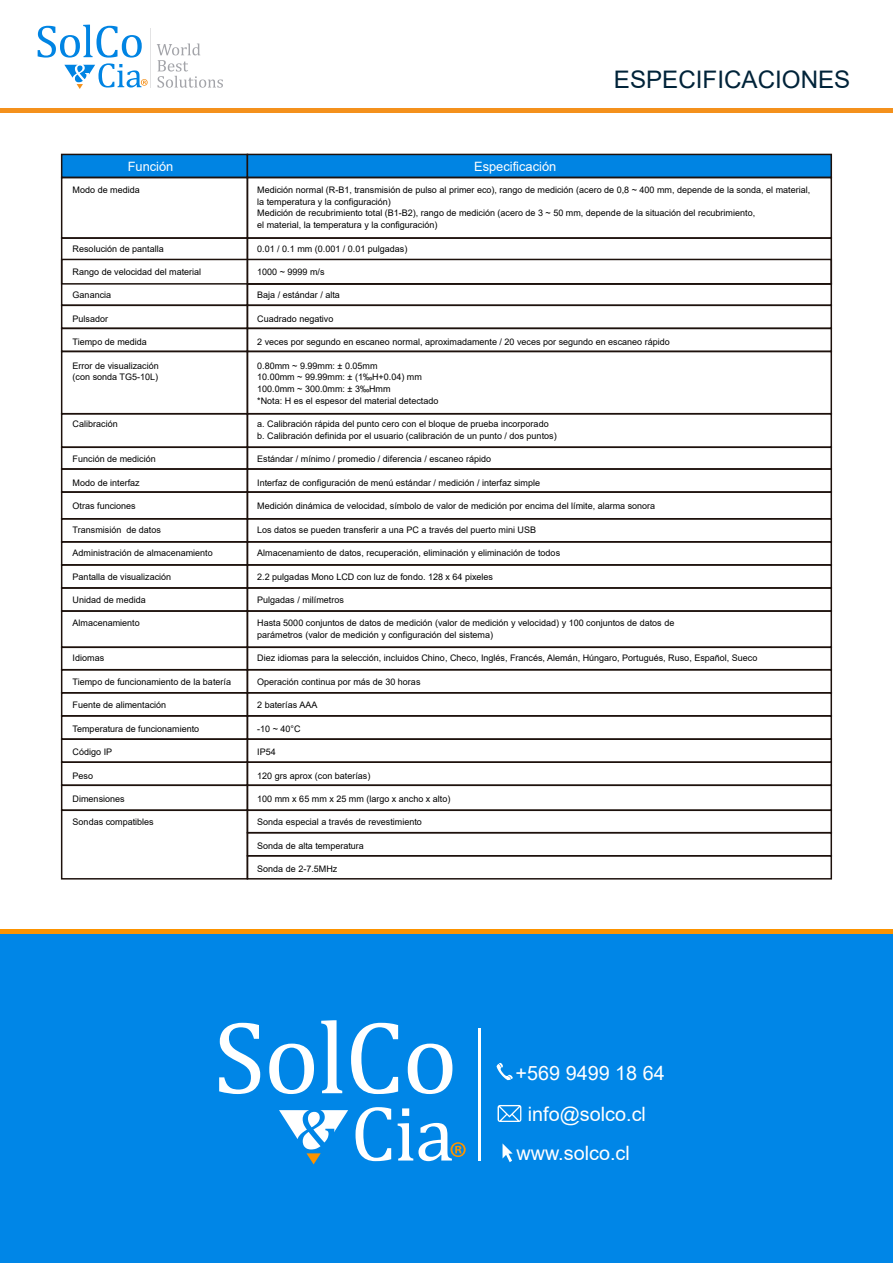
<style>
.page{position:relative;width:893px;height:1263px;background:#fff}
.page>*{position:absolute;margin:0;border:0;box-sizing:border-box;transform-origin:0 0}
.t1{font:24.15px "Arial";color:#002339}
.t2{font:19.8px/41.1px "Arial";color:#fff;text-align:center}
.t3{font:12.9px "Arial";color:#fff}
.t4{font:9px/11.7px "Arial";color:#000}
</style>
<div class="page">
<hr style="left:150px;top:28px;width:1px;height:59px;background:#e3e3e4">
<svg style="left:157px;top:44px;width:66px;height:44px"></svg>
<svg style="left:38px;top:25px;width:110px;height:64px"></svg>
<hr style="left:0;top:108px;width:893px;height:4px;background:#f4911c">
<div style="left:0;top:930px;width:893px;height:333px;background:#0086e7"></div>
<hr style="left:0;top:930px;width:893px;height:4px;background:#fc9300">
<svg style="left:496px;top:1063px;width:17px;height:17px"></svg>
<svg style="left:498px;top:1105px;width:23px;height:17px"></svg>
<svg style="left:503px;top:1144px;width:10px;height:18px"></svg>
<hr style="left:478px;top:1028px;width:2px;height:132px;background:#fff">
<svg style="left:219px;top:1023px;width:41px;height:71px"></svg>
<svg style="left:269px;top:1043px;width:45px;height:51px"></svg>
<svg style="left:321px;top:1020px;width:21px;height:73px"></svg>
<svg style="left:351px;top:1023px;width:47px;height:71px"></svg>
<svg style="left:408px;top:1043px;width:44px;height:51px"></svg>
<svg style="left:355px;top:1107px;width:36px;height:54px"></svg>
<svg style="left:279px;top:1110px;width:69px;height:54px"></svg>
<svg style="left:398px;top:1108px;width:68px;height:53px"></svg>
<div style="left:61px;top:154px;width:187px;height:24px;background:#0084e3;border:2px solid #1d110c"></div>
<div style="left:247px;top:154px;width:585px;height:24px;background:#0084e3;border:2px solid #1d110c"></div>
<div style="left:61px;top:177px;width:187px;height:62px;border:2px solid #1d110c"></div>
<div style="left:247px;top:177px;width:585px;height:62px;border:2px solid #1d110c"></div>
<div style="left:61px;top:237px;width:187px;height:69px;border:2px solid #1d110c"></div>
<div style="left:247px;top:237px;width:585px;height:48px;border:2px solid #1d110c"></div>
<div style="left:61px;top:305px;width:187px;height:24px;border:2px solid #1d110c"></div>
<div style="left:247px;top:305px;width:585px;height:24px;border:2px solid #1d110c"></div>
<div style="left:61px;top:328px;width:187px;height:24px;border:2px solid #1d110c"></div>
<div style="left:247px;top:328px;width:585px;height:24px;border:2px solid #1d110c"></div>
<div style="left:61px;top:351px;width:187px;height:63px;border:2px solid #1d110c"></div>
<div style="left:247px;top:351px;width:585px;height:63px;border:2px solid #1d110c"></div>
<div style="left:61px;top:413px;width:187px;height:35px;border:2px solid #1d110c"></div>
<div style="left:247px;top:413px;width:585px;height:35px;border:2px solid #1d110c"></div>
<div style="left:61px;top:446px;width:187px;height:24px;border:2px solid #1d110c"></div>
<div style="left:247px;top:446px;width:585px;height:24px;border:2px solid #1d110c"></div>
<div style="left:61px;top:468px;width:187px;height:25px;border:2px solid #1d110c"></div>
<div style="left:247px;top:468px;width:585px;height:25px;border:2px solid #1d110c"></div>
<div style="left:61px;top:491px;width:187px;height:28px;border:2px solid #1d110c"></div>
<div style="left:247px;top:491px;width:585px;height:28px;border:2px solid #1d110c"></div>
<div style="left:61px;top:518px;width:187px;height:25px;border:2px solid #1d110c"></div>
<div style="left:247px;top:518px;width:585px;height:25px;border:2px solid #1d110c"></div>
<div style="left:61px;top:541px;width:187px;height:25px;border:2px solid #1d110c"></div>
<div style="left:247px;top:541px;width:585px;height:25px;border:2px solid #1d110c"></div>
<div style="left:61px;top:564px;width:187px;height:25px;border:2px solid #1d110c"></div>
<div style="left:247px;top:564px;width:585px;height:25px;border:2px solid #1d110c"></div>
<div style="left:61px;top:587px;width:187px;height:25px;border:2px solid #1d110c"></div>
<div style="left:247px;top:587px;width:585px;height:25px;border:2px solid #1d110c"></div>
<div style="left:61px;top:610px;width:187px;height:38px;border:2px solid #1d110c"></div>
<div style="left:247px;top:610px;width:585px;height:38px;border:2px solid #1d110c"></div>
<div style="left:61px;top:646px;width:187px;height:24px;border:2px solid #1d110c"></div>
<div style="left:247px;top:646px;width:585px;height:24px;border:2px solid #1d110c"></div>
<div style="left:61px;top:669px;width:187px;height:24px;border:2px solid #1d110c"></div>
<div style="left:247px;top:669px;width:585px;height:24px;border:2px solid #1d110c"></div>
<div style="left:61px;top:692px;width:187px;height:24px;border:2px solid #1d110c"></div>
<div style="left:247px;top:692px;width:585px;height:24px;border:2px solid #1d110c"></div>
<div style="left:61px;top:715px;width:187px;height:25px;border:2px solid #1d110c"></div>
<div style="left:247px;top:715px;width:585px;height:25px;border:2px solid #1d110c"></div>
<div style="left:61px;top:738px;width:187px;height:25px;border:2px solid #1d110c"></div>
<div style="left:247px;top:738px;width:585px;height:25px;border:2px solid #1d110c"></div>
<div style="left:61px;top:761px;width:187px;height:25px;border:2px solid #1d110c"></div>
<div style="left:247px;top:761px;width:585px;height:25px;border:2px solid #1d110c"></div>
<div style="left:61px;top:784px;width:187px;height:27px;border:2px solid #1d110c"></div>
<div style="left:247px;top:784px;width:585px;height:27px;border:2px solid #1d110c"></div>
<div style="left:61px;top:809px;width:187px;height:70px;border:2px solid #1d110c"></div>
<div style="left:247px;top:809px;width:585px;height:24px;border:2px solid #1d110c"></div>
<div style="left:247px;top:832px;width:585px;height:24px;border:2px solid #1d110c"></div>
<div style="left:247px;top:855px;width:585px;height:24px;border:2px solid #1d110c"></div>
<div style="left:61px;top:259px;width:771px;height:26px;border:2px solid #1d110c"></div>
<h1 class="t1" style="left:614px;top:63px;width:238px">ESPECIFICACIONES</h1>
<h3 class="t3" style="left:128px;top:158px;width:47px">Función</h3>
<h3 class="t3" style="left:474px;top:158px;width:84px">Especificación</h3>
<p class="t4" style="left:73px;top:184px;width:69px">Modo de medida</p>
<p class="t4" style="left:257px;top:184px;width:554px">Medición normal (R-B1, transmisión de pulso al primer eco), rango de medición (acero de 0,8 ~ 400 mm, depende de la sonda, el material, la temperatura y la configuración)<br>Medición de recubrimiento total (B1-B2), rango de medición (acero de 3 ~ 50 mm, depende de la situación del recubrimiento,<br>el material, la temperatura y la configuración)</p>
<p class="t4" style="left:257px;top:243px;width:152px">0.01 / 0.1 mm (0.001 / 0.01 pulgadas)</p>
<p class="t4" style="left:257px;top:266px;width:69px">1000 ~ 9999 m/s</p>
<p class="t4" style="left:257px;top:289px;width:84px">Baja / estándar / alta</p>
<p class="t4" style="left:257px;top:313px;width:78px">Cuadrado negativo</p>
<p class="t4" style="left:257px;top:336px;width:414px">2 veces por segundo en escaneo normal, aproximadamente / 20 veces por segundo en escaneo rápido</p>
<p class="t4" style="left:257px;top:360px;width:183px">0.80mm ~ 9.99mm: ± 0.05mm<br>10.00mm ~ 99.99mm: ± (1‰H+0.04) mm<br>100.0mm ~ 300.0mm: ± 3‰Hmm<br>*Nota: H es el espesor del material detectado</p>
<p class="t4" style="left:257px;top:418px;width:301px">a. Calibración rápida del punto cero con el bloque de prueba incorporado b. Calibración definida por el usuario (calibración de un punto / dos puntos)</p>
<p class="t4" style="left:257px;top:453px;width:235px">Estándar / mínimo / promedio / diferencia / escaneo rápido</p>
<p class="t4" style="left:257px;top:477px;width:284px">Interfaz de configuración de menú estándar / medición / interfaz simple</p>
<p class="t4" style="left:257px;top:500px;width:399px">Medición dinámica de velocidad, símbolo de valor de medición por encima del límite, alarma sonora</p>
<p class="t4" style="left:257px;top:524px;width:280px">Los datos se pueden transferir a una PC a través del puerto mini USB</p>
<p class="t4" style="left:257px;top:547px;width:304px">Almacenamiento de datos, recuperación, eliminación y eliminación de todos</p>
<p class="t4" style="left:257px;top:570px;width:237px">2.2 pulgadas Mono LCD con luz de fondo. 128 x 64 pixeles</p>
<p class="t4" style="left:257px;top:594px;width:88px">Pulgadas / milímetros</p>
<p class="t4" style="left:257px;top:617px;width:419px">Hasta 5000 conjuntos de datos de medición (valor de medición y velocidad) y 100 conjuntos de datos de parámetros (valor de medición y configuración del sistema)</p>
<p class="t4" style="left:257px;top:652px;width:502px">Diez idiomas para la selección, incluidos Chino, Checo, Inglés, Francés, Alemán, Húngaro, Portugués, Ruso, Español, Sueco</p>
<p class="t4" style="left:257px;top:676px;width:165px">Operación continua por más de 30 horas</p>
<p class="t4" style="left:257px;top:699px;width:62px">2 baterías AAA</p>
<p class="t4" style="left:257px;top:723px;width:45px">-10 ~ 40°C</p>
<p class="t4" style="left:257px;top:746px;width:20px">IP54</p>
<p class="t4" style="left:257px;top:769px;width:115px">120 grs aprox (con baterías)</p>
<p class="t4" style="left:257px;top:793px;width:195px">100 mm x 65 mm x 25 mm (largo x ancho x alto)</p>
<p class="t4" style="left:257px;top:816px;width:166px">Sonda especial a través de revestimiento</p>
<p class="t4" style="left:257px;top:840px;width:108px">Sonda de alta temperatura</p>
<p class="t4" style="left:257px;top:863px;width:82px">Sonda de 2-7.5MHz</p>
<p class="t4" style="left:73px;top:243px;width:93px">Resolución de pantalla</p>
<p class="t4" style="left:73px;top:266px;width:130px">Rango de velocidad del material</p>
<p class="t4" style="left:73px;top:289px;width:40px">Ganancia</p>
<p class="t4" style="left:73px;top:313px;width:37px">Pulsador</p>
<p class="t4" style="left:73px;top:336px;width:76px">Tiempo de medida</p>
<p class="t4" style="left:73px;top:360px;width:88px">Error de visualización (con sonda TG5-10L)</p>
<p class="t4" style="left:73px;top:418px;width:47px">Calibración</p>
<p class="t4" style="left:73px;top:453px;width:85px">Función de medición</p>
<p class="t4" style="left:73px;top:477px;width:69px">Modo de interfaz</p>
<p class="t4" style="left:73px;top:500px;width:65px">Otras funciones</p>
<p class="t4" style="left:73px;top:524px;width:90px">Transmisión de datos</p>
<p class="t4" style="left:73px;top:547px;width:142px">Administración de almacenamiento</p>
<p class="t4" style="left:73px;top:570px;width:100px">Pantalla de visualización</p>
<p class="t4" style="left:73px;top:594px;width:75px">Unidad de medida</p>
<p class="t4" style="left:73px;top:617px;width:69px">Almacenamiento</p>
<p class="t4" style="left:73px;top:652px;width:33px">Idiomas</p>
<p class="t4" style="left:73px;top:676px;width:160px">Tiempo de funcionamiento de la batería</p>
<p class="t4" style="left:73px;top:699px;width:95px">Fuente de alimentación</p>
<p class="t4" style="left:73px;top:723px;width:128px">Temperatura de funcionamiento</p>
<p class="t4" style="left:73px;top:746px;width:41px">Código IP</p>
<p class="t4" style="left:73px;top:769px;width:22px">Peso</p>
<p class="t4" style="left:73px;top:793px;width:54px">Dimensiones</p>
<p class="t4" style="left:73px;top:816px;width:83px">Sondas compatibles</p>
<h2 class="t2" style="left:516px;top:1052px;width:151px">+569 9499 18 64 info@solco.cl</h2>
<h2 class="t2" style="left:516px;top:1133px;width:115px">www.solco.cl</h2>
</div>
